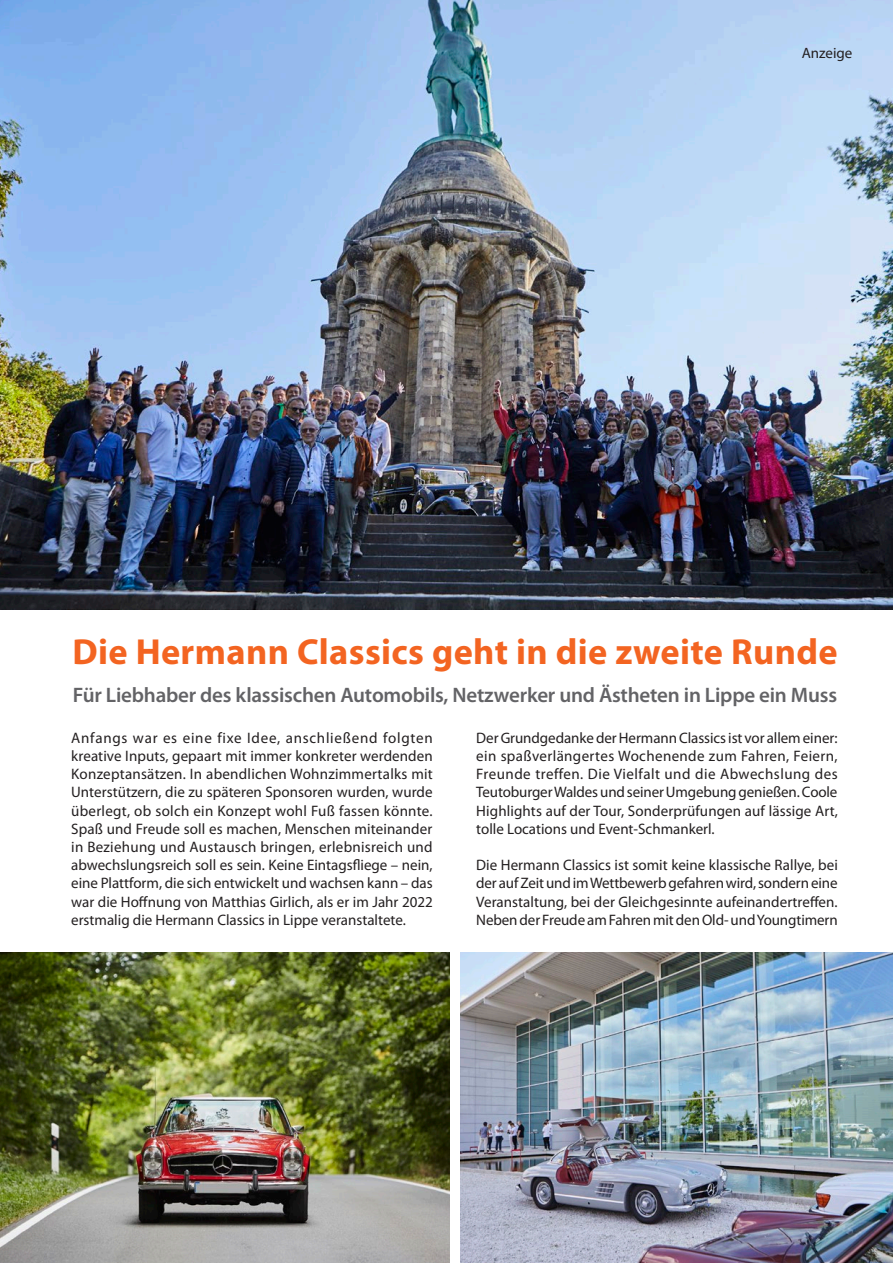
<style>
.page{position:relative;width:893px;height:1263px;background:#fff}
.page>*{position:absolute;margin:0;border:0;box-sizing:border-box;transform-origin:0 0}
.t1{font:700 36.3px "Myriad Pro";letter-spacing:.01em;color:#f36421}
.t2{font:600 21px "Myriad Pro";letter-spacing:-.01em;color:#636366}
.t3{font:15.15px/18.1px "Myriad Pro";color:#231f20;text-align:justify}
.t4{font:15px "Myriad Pro";color:#231f20}
</style>
<div class="page">
<img style="left:0;top:0;width:893px;height:610px">
<img style="left:0;top:952px;width:449px;height:311px">
<img style="left:460px;top:952px;width:433px;height:311px">
<p class="t4" style="left:802px;top:44px;width:52px">Anzeige</p>
<h1 class="t1" style="left:72px;top:628px;width:767px">Die Hermann Classics geht in die zweite Runde</h1>
<h2 class="t2" style="left:73px;top:682px;width:766px">Für Liebhaber des klassischen Automobils, Netzwerker und Ästheten in Lippe ein Muss</h2>
<p class="t3" style="left:71px;top:728px;width:363px">Anfangs war es eine fixe Idee, anschließend folgten kreative Inputs, gepaart mit immer konkreter werdenden Konzeptansätzen. In abendlichen Wohnzimmertalks mit Unterstützern, die zu späteren Sponsoren wurden, wurde überlegt, ob solch ein Konzept wohl Fuß fassen könnte.<br>Spaß und Freude soll es machen, Menschen miteinander in Beziehung und Austausch bringen, erlebnisreich und abwechslungsreich soll es sein. Keine Eintagsfliege – nein, eine Plattform, die sich entwickelt und wachsen kann – das war die Hoffnung von Matthias Girlich, als er im Jahr 2022 erstmalig die Hermann Classics in Lippe veranstaltete.</p>
<p class="t3" style="left:476px;top:728px;width:363px">Der Grundgedanke der Hermann Classics ist vor allem einer: ein spaßverlängertes Wochenende zum Fahren, Feiern, Freunde treffen. Die Vielfalt und die Abwechslung des Teutoburger Waldes und seiner Umgebung genießen. Coole Highlights auf der Tour, Sonderprüfungen auf lässige Art, tolle Locations und Event-Schmankerl.</p>
<p class="t3" style="left:476px;top:856px;width:363px">Die Hermann Classics ist somit keine klassische Rallye, bei der auf Zeit und im Wettbewerb gefahren wird, sondern eine Veranstaltung, bei der Gleichgesinnte aufeinandertreffen.<br>Neben der Freude am Fahren mit den Old- und Youngtimern</p>
</div>
